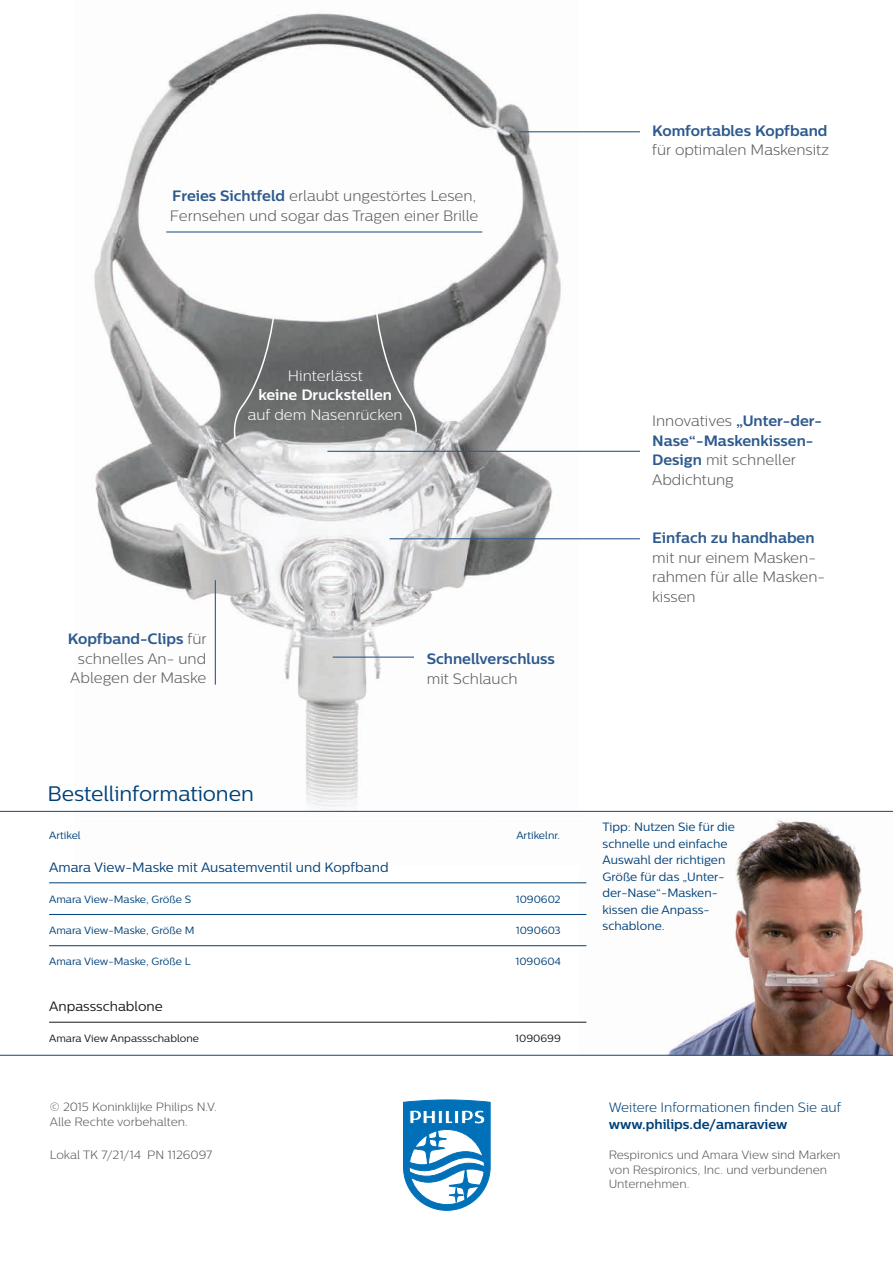
<style>
.page{position:relative;width:893px;height:1263px;background:#fff}
.page>*{position:absolute;margin:0;border:0;box-sizing:border-box;transform-origin:0 0}
.t1{font:21px "Centrale Sans";letter-spacing:-.005em;color:#004179}
.t2{font:300 15px/19.5px "Centrale Sans";color:#58585a}
.t3{font:700 15px/19.5px "Centrale Sans";color:#2e5a8e}
.t4{font:300 15px "Centrale Sans";color:#fff}
.t5{font:700 15px "Centrale Sans";color:#fff}
.t6{font:13.5px "Centrale Sans";color:#004179}
.t7{font:300 13.5px "Centrale Sans";color:#004179}
.t8{font:700 13.5px "Centrale Sans";color:#004179}
.t9{font:13.5px "Centrale Sans";color:#1a171c}
.t10{font:300 12px/14.4px "Centrale Sans";color:#58585a}
.t11{font:12px/16.5px "Centrale Sans";color:#004179}
.t12{font:10.5px "Centrale Sans";color:#004179}
.t13{font:10.5px "Centrale Sans";color:#1a171c}
.s1{font-weight:700;color:#2e5a8e}
.s2{font-weight:300;color:#58585a}
</style>
<div class="page">
<img style="left:580px;top:820px;width:313px;height:235px">
<img style="left:75px;top:13px;width:503px;height:798px">
<svg style="left:233px;top:300px;width:44px;height:140px;background:#868787"></svg>
<svg style="left:374px;top:300px;width:43px;height:134px;background:#7c7e7f"></svg>
<hr style="left:49px;top:1022px;width:440px;height:1px;background:#1a171c">
<hr style="left:489px;top:1022px;width:97px;height:1px;background:#1a171c">
<hr style="left:49px;top:882px;width:440px;height:1px;background:#004179">
<hr style="left:489px;top:882px;width:97px;height:1px;background:#004179">
<hr style="left:49px;top:914px;width:440px;height:1px;background:#004179">
<hr style="left:489px;top:914px;width:97px;height:1px;background:#004179">
<hr style="left:49px;top:945px;width:440px;height:1px;background:#004179">
<hr style="left:489px;top:945px;width:97px;height:1px;background:#004179">
<hr style="left:215px;top:580px;width:1px;height:105px;background:#2e5a8e">
<hr style="left:333px;top:656px;width:81px;height:2px;background:#2e5a8e">
<svg style="left:403px;top:1099px;width:88px;height:112px"></svg>
<hr style="left:0;top:1055px;width:893px;height:1px;background:#2e5a8e">
<hr style="left:0;top:811px;width:893px;height:1px;background:#2e5a8e">
<hr style="left:390px;top:538px;width:250px;height:1px;background:#2e5a8e">
<hr style="left:327px;top:451px;width:313px;height:1px;background:#2e5a8e">
<hr style="left:519px;top:131px;width:121px;height:1px;background:#2e5a8e">
<hr style="left:166px;top:231px;width:316px;height:2px;background:#2e5a8e">
<p class="t2" style="left:170px;top:186px;width:310px"><span class="s1">Freies Sichtfeld</span> erlaubt ungestörtes Lesen,<br>Fernsehen und sogar das Tragen einer Brille</p>
<p class="t3" style="left:652px;top:120px;width:177px">Komfortables Kopfband</p>
<p class="t2" style="left:652px;top:140px;width:178px">für optimalen Maskensitz</p>
<p class="t4" style="left:288px;top:367px;width:76px">Hinterlässt</p>
<p class="t5" style="left:258px;top:386px;width:135px">keine Druckstellen</p>
<p class="t4" style="left:248px;top:406px;width:156px">auf dem Nasenrücken</p>
<p class="t2" style="left:68px;top:629px;width:140px;text-align:right"><span class="s1">Kopfband-Clips</span> für schnelles An- und<br>Ablegen der Maske</p>
<h1 class="t1" style="left:48px;top:782px;width:208px">Bestellinformationen</h1>
<p class="t3" style="left:427px;top:649px;width:130px">Schnellverschluss</p>
<p class="t2" style="left:427px;top:669px;width:93px">mit Schlauch</p>
<p class="t12" style="left:49px;top:829px;width:33px">Artikel</p>
<p class="t12" style="left:516px;top:829px;width:45px">Artikelnr.</p>
<p class="t6" style="left:49px;top:859px;width:341px">Amara View-Maske mit Ausatemventil und Kopfband</p>
<p class="t12" style="left:49px;top:893px;width:144px">Amara View-Maske, Größe S</p>
<p class="t12" style="left:516px;top:893px;width:46px">1090602</p>
<p class="t12" style="left:49px;top:924px;width:147px">Amara View-Maske, Größe M</p>
<p class="t12" style="left:516px;top:924px;width:46px">1090603</p>
<p class="t12" style="left:49px;top:956px;width:143px">Amara View-Maske, Größe L</p>
<p class="t12" style="left:515px;top:955px;width:47px">1090604</p>
<p class="t9" style="left:49px;top:998px;width:115px">Anpassschablone</p>
<p class="t13" style="left:49px;top:1032px;width:151px">Amara View Anpassschablone</p>
<p class="t13" style="left:515px;top:1032px;width:47px">1090699</p>
<p class="t10" style="left:50px;top:1100px;width:168px">© 2015 Koninklijke Philips N.V.<br>Alle Rechte vorbehalten.</p>
<p class="t10" style="left:50px;top:1148px;width:164px">Lokal TK 7/21/14 PN 1126097</p>
<p class="t3" style="left:652px;top:411px;width:171px"><span class="s2">Innovatives</span> „Unter-der-<br>Nase“-Maskenkissen-<br>Design <span class="s2">mit schneller<br>Abdichtung</span></p>
<p class="t3" style="left:652px;top:528px;width:164px">Einfach zu handhaben</p>
<p class="t2" style="left:652px;top:548px;width:175px">mit nur einem Masken&shy;rahmen für alle Masken&shy;kissen</p>
<p class="t11" style="left:603px;top:818px;width:134px">Tipp: Nutzen Sie für die schnelle und einfache<br>Auswahl der richtigen<br>Größe für das „Unter&shy;der-Nase“-Masken&shy;kissen die Anpass&shy;schablone.</p>
<p class="t7" style="left:609px;top:1100px;width:234px">Weitere Informationen finden Sie auf</p>
<p class="t8" style="left:609px;top:1116px;width:180px">www.philips.de/amaraview</p>
<p class="t10" style="left:609px;top:1147px;width:233px">Respironics und Amara View sind Marken von Respironics, Inc. und verbundenen<br>Unternehmen.</p>
</div>
